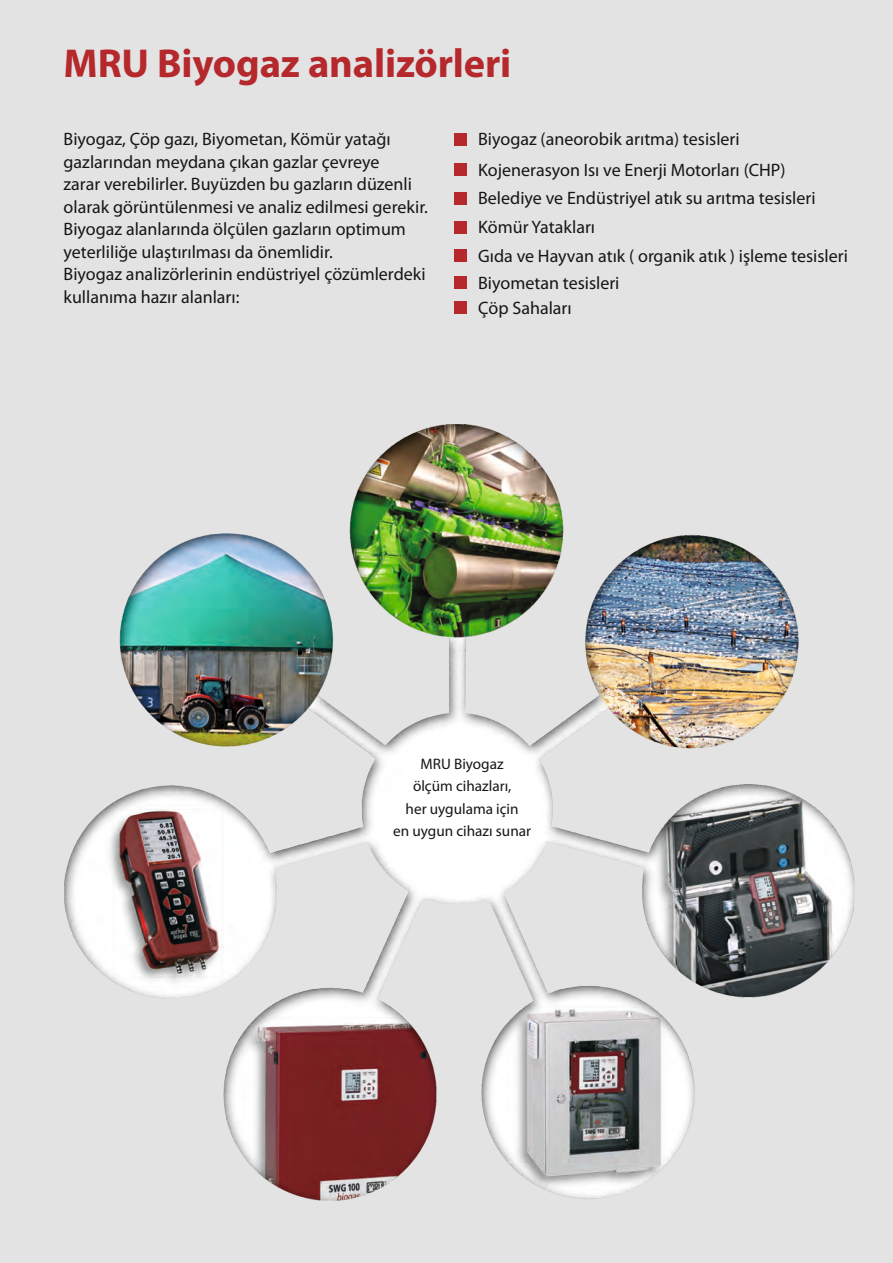
<style>
.page{position:relative;width:893px;height:1263px;background:#e3e3e3}
.page>*{position:absolute;margin:0;border:0;box-sizing:border-box;transform-origin:0 0}
.t1{font:700 40.5px "Myriad Pro";letter-spacing:-.005em;color:#b5282c}
.t2{font:18px/22.5px "Myriad Pro";color:#151616}
.t3{font:15.15px/22.5px "Myriad Pro";color:#151616;text-align:center}
</style>
<div class="page">
<div style="left:455px;top:133px;width:12px;height:12px;background:#b5282c"></div>
<div style="left:455px;top:164px;width:12px;height:12px;background:#b5282c"></div>
<div style="left:455px;top:192px;width:12px;height:12px;background:#b5282c"></div>
<div style="left:455px;top:221px;width:12px;height:12px;background:#b5282c"></div>
<div style="left:455px;top:249px;width:12px;height:13px;background:#b5282c"></div>
<div style="left:455px;top:277px;width:12px;height:12px;background:#b5282c"></div>
<div style="left:455px;top:302px;width:12px;height:12px;background:#b5282c"></div>
<img style="left:65px;top:425px;width:789px;height:775px">
<h1 class="t1" style="left:64px;top:47px;width:449px">MRU Biyogaz analizörleri</h1>
<p class="t2" style="left:64px;top:130px;width:366px">Biyogaz, Çöp gazı, Biyometan, Kömür yatağı gazlarından meydana çıkan gazlar çevreye<br>zarar verebilirler. Buyüzden bu gazların düzenli olarak görüntülenmesi ve analiz edilmesi gerekir.<br>Biyogaz alanlarında ölçülen gazların optimum yeterliliğe ulaştırılması da önemlidir.<br>Biyogaz analizörlerinin endüstriyel çözümlerdeki kullanıma hazır alanları:</p>
<p class="t2" style="left:478px;top:126px;width:309px;line-height:30.5px">Biyogaz (aneorobik arıtma) tesisleri<br>Kojenerasyon Isı ve Enerji Motorları (CHP)</p>
<p class="t2" style="left:478px;top:186px;width:371px;line-height:28.2px">Belediye ve Endüstriyel atık su arıtma tesisleri Kömür Yatakları<br>Gıda ve Hayvan atık ( organik atık ) işleme tesisleri Biyometan tesisleri</p>
<p class="t2" style="left:478px;top:298px;width:95px">Çöp Sahaları</p>
<p class="t3" style="left:393px;top:754px;width:139px">MRU Biyogaz<br>ölçüm cihazları,<br>her uygulama için<br>en uygun cihazı sunar</p>
</div>
